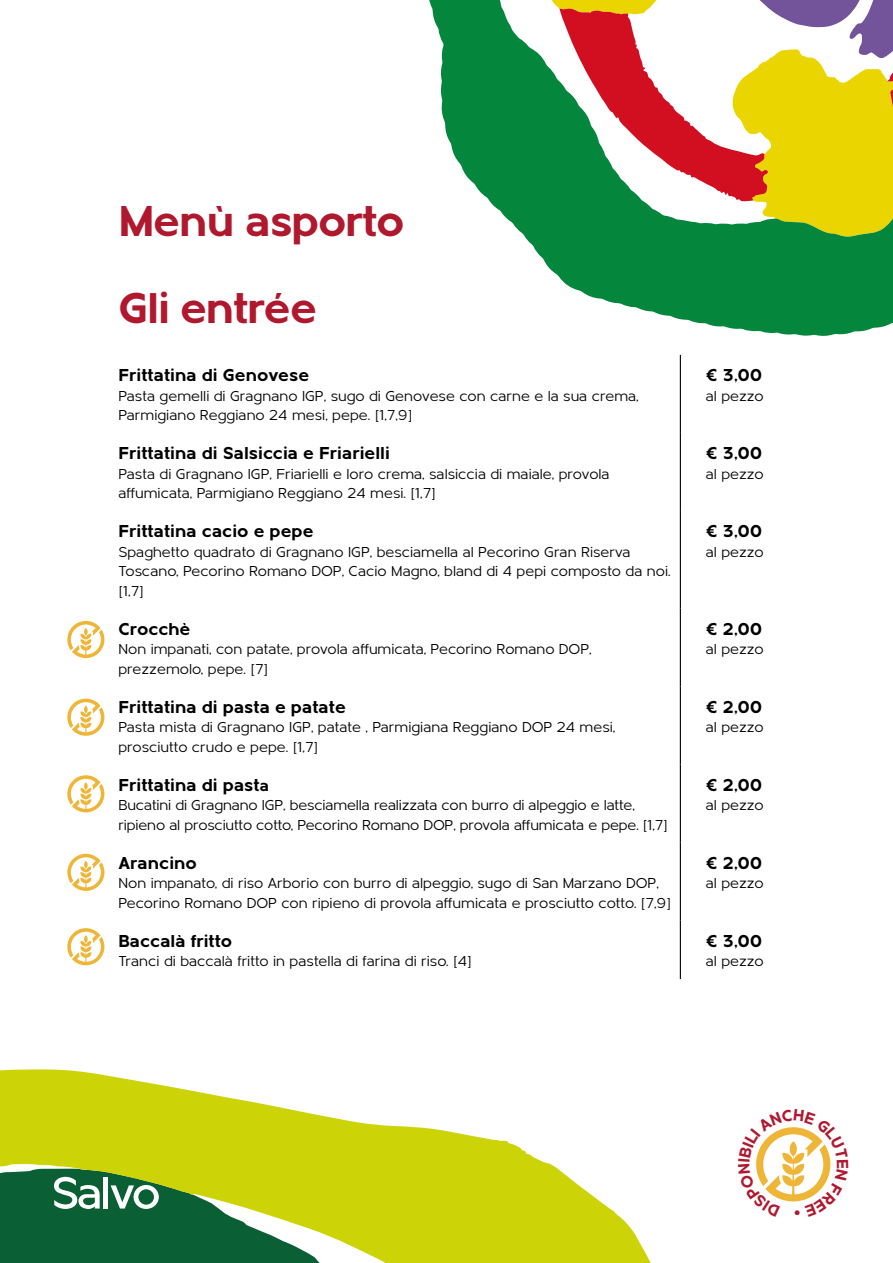
<style>
.page{position:relative;width:893px;height:1263px;background:#fff}
.page>*{position:absolute;margin:0;border:0;box-sizing:border-box;transform-origin:0 0}
.t1{font:700 45px "Metrisch";letter-spacing:-.03em;color:#b0182e}
.t2{font:700 18px "Metrisch";color:#000}
.t3{font:15px/19.5px "Metrisch";color:#000}
.s1{font-size:16.5px}
</style>
<div class="page">
<hr style="left:680px;top:355px;width:1px;height:78px;background:#000">
<hr style="left:680px;top:433px;width:1px;height:78px;background:#000">
<hr style="left:680px;top:511px;width:1px;height:97px;background:#000">
<hr style="left:680px;top:608px;width:1px;height:78px;background:#000">
<hr style="left:680px;top:686px;width:1px;height:78px;background:#000">
<hr style="left:680px;top:764px;width:1px;height:78px;background:#000">
<hr style="left:680px;top:842px;width:1px;height:78px;background:#000">
<hr style="left:680px;top:920px;width:1px;height:59px;background:#000">
<svg style="left:0;top:1069px;width:651px;height:194px;fill:#ccd306"></svg>
<svg style="left:0;top:1168px;width:358px;height:95px;background:#609441"></svg>
<svg style="left:67px;top:621px;width:37px;height:37px"></svg>
<svg style="left:67px;top:699px;width:37px;height:37px"></svg>
<svg style="left:67px;top:775px;width:37px;height:37px"></svg>
<svg style="left:67px;top:854px;width:37px;height:37px"></svg>
<svg style="left:67px;top:928px;width:37px;height:37px"></svg>
<svg style="left:429px;top:0;width:464px;height:336px;fill:#04863d"></svg>
<svg style="left:499px;top:0;width:394px;height:237px"></svg>
<svg style="left:756px;top:1127px;width:75px;height:75px"></svg>
<h1 class="t1" style="left:118px;top:195px;width:288px">Menù asporto</h1>
<h1 class="t1" style="left:118px;top:282px;width:200px">Gli entrée</h1>
<p class="t2" style="left:118px;top:365px;width:192px">Frittatina di Genovese</p>
<p class="t3" style="left:118px;top:386px;width:522px">Pasta gemelli di Gragnano IGP, sugo di Genovese con carne e la sua crema,<br>Parmigiano Reggiano 24 mesi, pepe. [1,7,9]</p>
<p class="t2" style="left:118px;top:443px;width:273px">Frittatina di Salsiccia e Friarielli</p>
<p class="t3" style="left:118px;top:464px;width:493px">Pasta di Gragnano IGP, Friarielli e loro crema, salsiccia di maiale, provola affumicata, Parmigiano Reggiano 24 mesi. [1,7]</p>
<p class="t2" style="left:118px;top:521px;width:197px">Frittatina cacio e pepe</p>
<p class="t3" style="left:118px;top:542px;width:554px">Spaghetto quadrato di Gragnano IGP, besciamella al Pecorino Gran Riserva<br>Toscano, Pecorino Romano DOP, Cacio Magno, bland di 4 pepi composto da noi. [1,7]</p>
<p class="t2" style="left:118px;top:618px;width:74px">Crocchè</p>
<p class="t3" style="left:118px;top:640px;width:475px">Non impanati, con patate, provola affumicata, Pecorino Romano DOP, prezzemolo, pepe. [7]</p>
<p class="t2" style="left:118px;top:696px;width:229px">Frittatina di pasta e patate</p>
<p class="t3" style="left:118px;top:718px;width:498px">Pasta mista di Gragnano IGP, patate , Parmigiana Reggiano DOP 24 mesi, prosciutto crudo e pepe. [1,7]</p>
<p class="t2" style="left:118px;top:774px;width:152px">Frittatina di past<span class="s1">a</span></p>
<p class="t3" style="left:118px;top:796px;width:551px">Bucatini di Gragnano IGP, besciamella realizzata con burro di alpeggio e latte, ripieno al prosciutto cotto, Pecorino Romano DOP, provola affumicata e pepe. [1,7]</p>
<p class="t2" style="left:118px;top:852px;width:80px">Arancino</p>
<p class="t3" style="left:118px;top:874px;width:554px">Non impanato, di riso Arborio con burro di alpeggio, sugo di San Marzano DOP,<br>Pecorino Romano DOP con ripieno di provola affumicata e prosciutto cotto. [7,9]</p>
<p class="t2" style="left:118px;top:930px;width:115px">Baccalà fritto</p>
<p class="t3" style="left:118px;top:952px;width:355px">Tranci di baccalà fritto in pastella di farina di riso. [4]</p>
<p class="t2" style="left:706px;top:365px;width:58px">€ 3,00</p>
<p class="t3" style="left:706px;top:386px;width:59px">al pezzo</p>
<p class="t2" style="left:706px;top:443px;width:58px">€ 3,00</p>
<p class="t3" style="left:706px;top:464px;width:59px">al pezzo</p>
<p class="t2" style="left:706px;top:521px;width:58px">€ 3,00</p>
<p class="t3" style="left:706px;top:542px;width:59px">al pezzo</p>
<p class="t2" style="left:706px;top:618px;width:58px">€ 2,00</p>
<p class="t3" style="left:706px;top:640px;width:59px">al pezzo</p>
<p class="t2" style="left:706px;top:696px;width:58px">€ 2,00</p>
<p class="t3" style="left:706px;top:718px;width:59px">al pezzo</p>
<p class="t2" style="left:706px;top:774px;width:58px">€ 2,00</p>
<p class="t3" style="left:706px;top:796px;width:59px">al pezzo</p>
<p class="t2" style="left:706px;top:852px;width:58px">€ 2,00</p>
<p class="t3" style="left:706px;top:874px;width:59px">al pezzo</p>
<p class="t2" style="left:706px;top:930px;width:58px">€ 3,00</p>
<p class="t3" style="left:706px;top:952px;width:59px">al pezzo</p>
</div>
